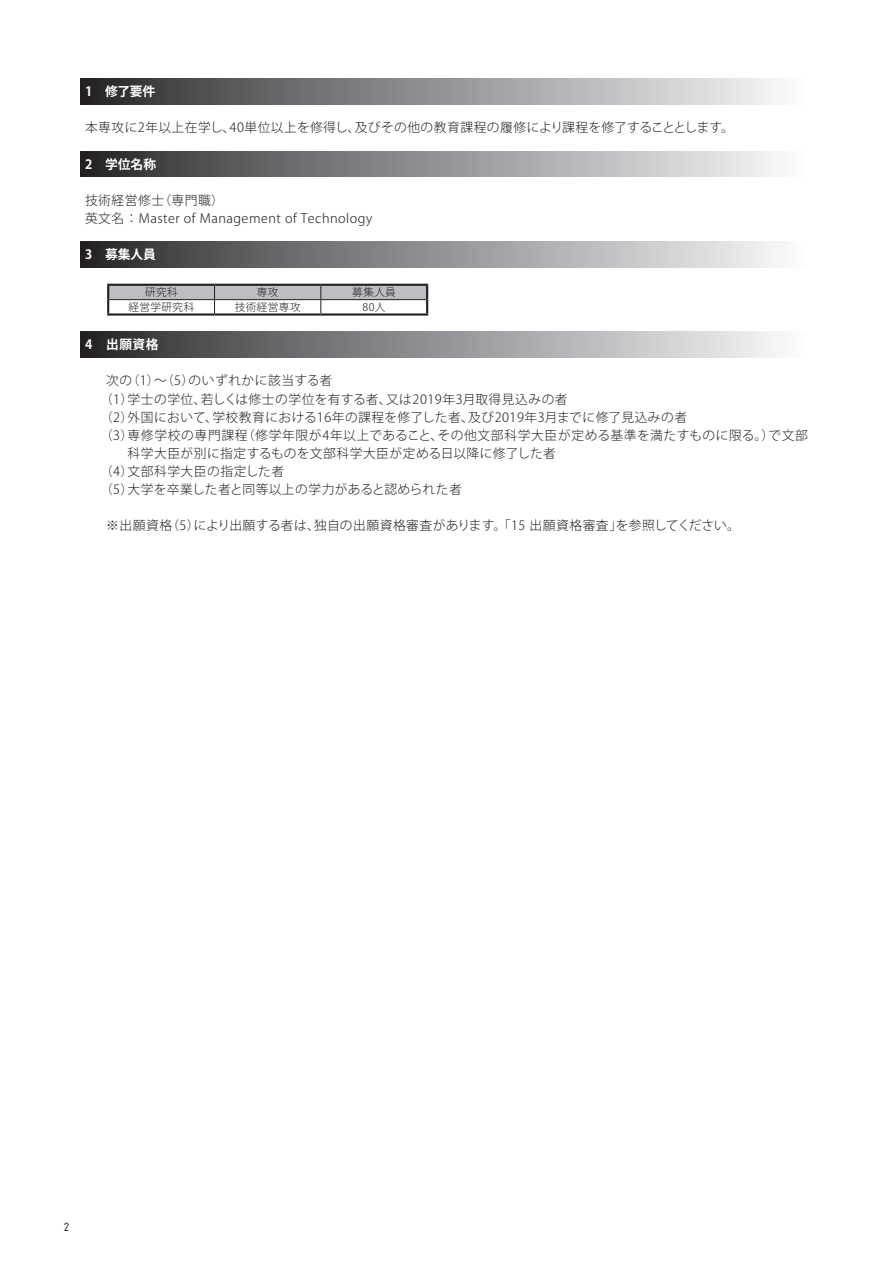
<style>
.page{position:relative;width:893px;height:1263px;background:#fff}
.page>*{position:absolute;margin:0;border:0;box-sizing:border-box;transform-origin:0 0}
.t1{font:300 12.75px/18px "Koz Go Pro";letter-spacing:.04em;color:#231f20}
.t2{font:300 12.75px "Koz Go Pro";letter-spacing:.02em;color:#231f20}
.t3{font:700 12.75px "Koz Go Pro";color:#fff}
.t4{font:11.7px "Static";color:#231f20}
.t5{font:300 10.65px "Koz Go Pro";letter-spacing:.04em;color:#231f20}
</style>
<div class="page">
<div style="left:81px;top:79px;width:744px;height:25px;background:linear-gradient(to right,#2a2a2d,#fff)"></div>
<div style="left:81px;top:151px;width:744px;height:26px;background:linear-gradient(to right,#2a2a2d,#fff)"></div>
<div style="left:81px;top:242px;width:744px;height:25px;background:linear-gradient(to right,#2a2a2d,#fff)"></div>
<div style="left:81px;top:332px;width:744px;height:25px;background:linear-gradient(to right,#2a2a2d,#fff)"></div>
<hr style="left:107px;top:284px;width:108px;height:2px;background:#231f20">
<hr style="left:215px;top:284px;width:106px;height:2px;background:#231f20">
<hr style="left:321px;top:284px;width:107px;height:2px;background:#231f20">
<svg style="left:107px;top:285px;width:321px;height:28px"></svg>
<hr style="left:107px;top:313px;width:108px;height:3px;background:#231f20">
<hr style="left:215px;top:313px;width:106px;height:3px;background:#231f20">
<hr style="left:321px;top:313px;width:107px;height:3px;background:#231f20">
<p class="t3" style="left:85px;top:83px;width:72px">1　修了要件</p>
<p class="t1" style="left:85px;top:119px;width:650px">本専攻に2年以上在学し、40単位以上を修得し、及びその他の教育課程の履修により課程を修了することとします。</p>
<p class="t3" style="left:85px;top:156px;width:73px">2　学位名称</p>
<p class="t1" style="left:85px;top:191px;width:289px">技術経営修士（専門職）<br>英文名：Master of Management of Technology</p>
<p class="t3" style="left:85px;top:246px;width:72px">3　募集人員</p>
<p class="t5" style="left:145px;top:285px;width:34px">研究科</p>
<p class="t5" style="left:257px;top:285px;width:23px">専攻</p>
<p class="t5" style="left:352px;top:285px;width:45px">募集人員</p>
<p class="t5" style="left:128px;top:300px;width:67px">経営学研究科</p>
<p class="t5" style="left:235px;top:300px;width:67px">技術経営専攻</p>
<p class="t5" style="left:362px;top:300px;width:25px">80人</p>
<p class="t3" style="left:85px;top:336px;width:75px">4　出願資格</p>
<p class="t1" style="left:106px;top:372px;width:227px">次の（1）〜（5）のいずれかに該当する者</p>
<p class="t1" style="left:100px;top:390px;width:469px">（1）学士の学位、若しくは修士の学位を有する者、又は2019年3月取得見込みの者</p>
<p class="t1" style="left:100px;top:408px;width:589px">（2）外国において、学校教育における16年の課程を修了した者、及び2019年3月までに修了見込みの者</p>
<p class="t1" style="left:100px;top:426px;width:709px">（3）専修学校の専門課程（修学年限が4年以上であること、その他文部科学大臣が定める基準を満たすものに限る。）で文部</p>
<p class="t1" style="left:128px;top:444px;width:430px">科学大臣が別に指定するものを文部科学大臣が定める日以降に修了した者</p>
<p class="t1" style="left:100px;top:462px;width:186px">（4）文部科学大臣の指定した者</p>
<p class="t2" style="left:100px;top:481px;width:363px">（5）大学を卒業した者と同等以上の学力があると認められた者</p>
<p class="t1" style="left:106px;top:516px;width:635px">※出願資格（5）により出願する者は、独自の出願資格審査があります。「15 出願資格審査」を参照してください。</p>
<p class="t4" style="left:64px;top:1219px;width:7px">2</p>
</div>
